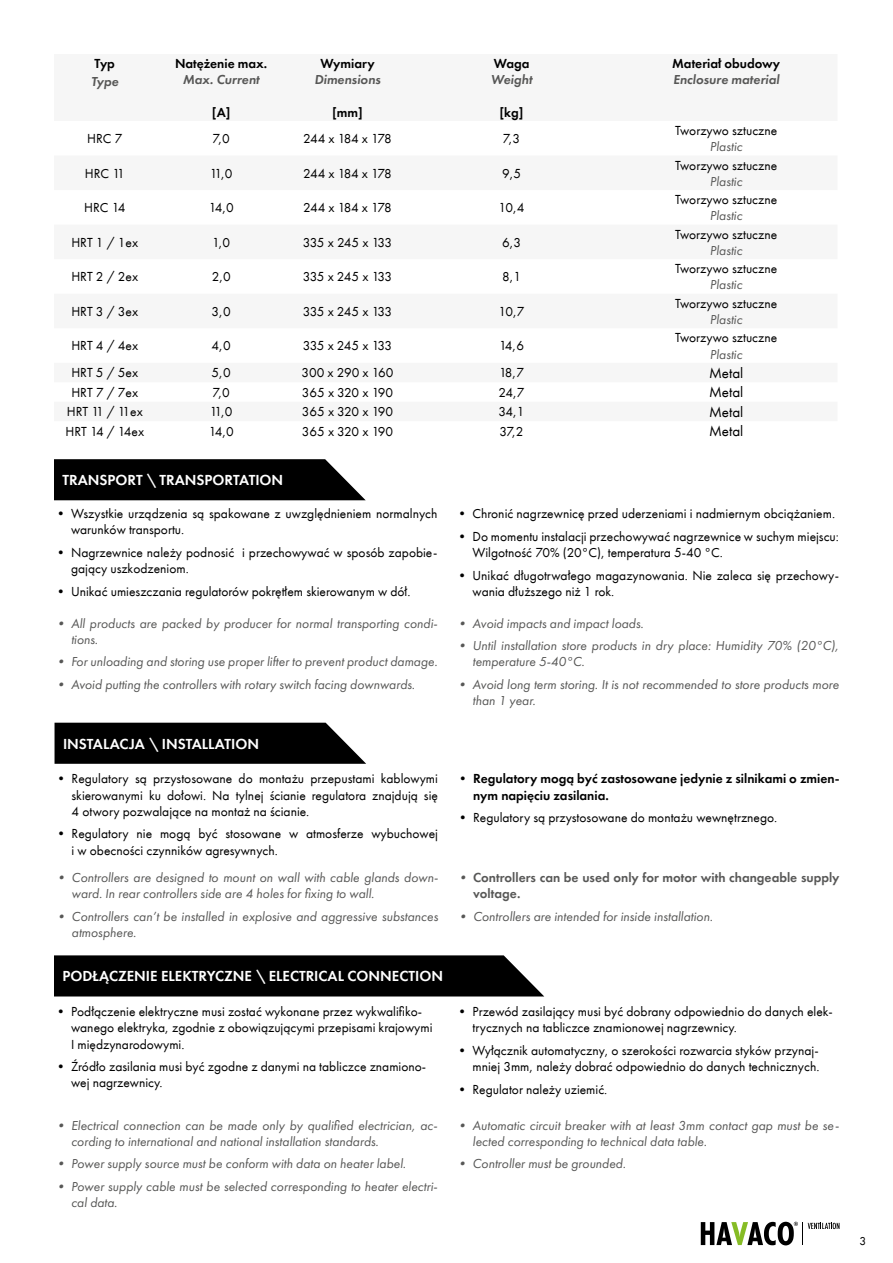
<style>
.page{position:relative;width:893px;height:1263px;background:#fff}
.page>*{position:absolute;margin:0;border:0;box-sizing:border-box;transform-origin:0 0}
.t1{font:15px "Futura PT Demi";color:#fff}
.t2{font:15px "Futura PT Book";color:#000}
.t3{font:13.5px/16.2px "Futura PT Book";color:#000}
.t4{font:italic 13.5px/16.2px "Futura PT Book";color:#575756}
.t5{font:13.5px/16.2px "Futura PT Demi";color:#000}
.t6{font:13.5px/16.2px "Futura PT Demi";color:#575756}
.t7{font:italic 13.5px "Futura PT Demi";color:#575756}
.t8{font:13.5px "Futura PT Book";letter-spacing:-.05em;color:#000}
.t9{font:13.5px "Futura PT Book";letter-spacing:-.055em;color:#000}
.t10{font:12px "Futura PT Book";color:#000}
.s1{font-family:"Futura PT Book"}
.s2{font-family:"Futura PT Book";font-style:italic}
</style>
<div class="page">
<svg style="left:54px;top:459px;width:312px;height:41px;background:#111"></svg>
<svg style="left:55px;top:723px;width:311px;height:41px;background:#101010"></svg>
<div style="left:54px;top:955px;width:490px;height:41px;background:#000"></div>
<svg style="left:701px;top:1222px;width:138px;height:23px"></svg>
<p class="t5" style="left:95px;top:55px;width:22px">Typ</p>
<p class="t7" style="left:91px;top:73px;width:29px">Type</p>
<p class="t5" style="left:175px;top:55px;width:94px">Natężenie max.</p>
<p class="t7" style="left:183px;top:71px;width:78px">Max. Current</p>
<p class="t5" style="left:212px;top:104px;width:20px">[A]</p>
<p class="t5" style="left:320px;top:55px;width:56px">Wymiary</p>
<p class="t7" style="left:314px;top:71px;width:68px">Dimensions</p>
<p class="t5" style="left:332px;top:104px;width:32px">[mm]</p>
<p class="t5" style="left:494px;top:55px;width:37px">Waga</p>
<p class="t7" style="left:491px;top:71px;width:43px">Weight</p>
<p class="t5" style="left:499px;top:104px;width:26px">[kg]</p>
<p class="t3" style="left:87px;top:130px;width:37px">HRC 7</p>
<p class="t3" style="left:213px;top:130px;width:19px">7,0</p>
<p class="t9" style="left:303px;top:131px;width:90px">244 x 184 x 178</p>
<p class="t3" style="left:503px;top:130px;width:19px">7,3</p>
<p class="t3" style="left:85px;top:165px;width:41px">HRC 11</p>
<p class="t3" style="left:210px;top:165px;width:24px">11,0</p>
<p class="t9" style="left:303px;top:165px;width:90px">244 x 184 x 178</p>
<p class="t3" style="left:502px;top:165px;width:21px">9,5</p>
<p class="t3" style="left:84px;top:200px;width:43px">HRC 14</p>
<p class="t3" style="left:209px;top:200px;width:27px">14,0</p>
<p class="t9" style="left:303px;top:200px;width:90px">244 x 184 x 178</p>
<p class="t3" style="left:499px;top:200px;width:27px">10,4</p>
<p class="t3" style="left:71px;top:234px;width:68px">HRT 1 / 1ex</p>
<p class="t3" style="left:212px;top:234px;width:20px">1,0</p>
<p class="t8" style="left:303px;top:234px;width:91px">335 x 245 x 133</p>
<p class="t3" style="left:502px;top:234px;width:21px">6,3</p>
<p class="t3" style="left:71px;top:269px;width:68px">HRT 2 / 2ex</p>
<p class="t3" style="left:212px;top:269px;width:21px">2,0</p>
<p class="t8" style="left:303px;top:269px;width:91px">335 x 245 x 133</p>
<p class="t3" style="left:502px;top:269px;width:21px">8,1</p>
<p class="t3" style="left:71px;top:303px;width:68px">HRT 3 / 3ex</p>
<p class="t3" style="left:212px;top:303px;width:21px">3,0</p>
<p class="t8" style="left:303px;top:303px;width:91px">335 x 245 x 133</p>
<p class="t3" style="left:499px;top:303px;width:27px">10,7</p>
<p class="t3" style="left:71px;top:338px;width:68px">HRT 4 / 4ex</p>
<p class="t3" style="left:212px;top:338px;width:21px">4,0</p>
<p class="t8" style="left:303px;top:338px;width:91px">335 x 245 x 133</p>
<p class="t3" style="left:499px;top:338px;width:27px">14,6</p>
<p class="t5" style="left:672px;top:55px;width:109px">Materiał obudowy</p>
<p class="t7" style="left:673px;top:71px;width:108px">Enclosure material</p>
<p class="t3" style="left:675px;top:122px;width:104px">Tworzywo sztuczne</p>
<p class="t4" style="left:710px;top:139px;width:34px">Plastic</p>
<p class="t3" style="left:675px;top:157px;width:104px">Tworzywo sztuczne</p>
<p class="t4" style="left:710px;top:173px;width:34px">Plastic</p>
<p class="t3" style="left:675px;top:191px;width:104px">Tworzywo sztuczne</p>
<p class="t4" style="left:710px;top:208px;width:34px">Plastic</p>
<p class="t3" style="left:675px;top:226px;width:104px">Tworzywo sztuczne</p>
<p class="t4" style="left:710px;top:242px;width:34px">Plastic</p>
<p class="t3" style="left:675px;top:261px;width:104px">Tworzywo sztuczne</p>
<p class="t4" style="left:710px;top:277px;width:34px">Plastic</p>
<p class="t3" style="left:675px;top:295px;width:104px">Tworzywo sztuczne</p>
<p class="t4" style="left:710px;top:311px;width:34px">Plastic</p>
<p class="t3" style="left:675px;top:330px;width:104px">Tworzywo sztuczne</p>
<p class="t4" style="left:710px;top:346px;width:34px">Plastic</p>
<p class="t3" style="left:71px;top:365px;width:68px">HRT 5 / 5ex</p>
<p class="t3" style="left:212px;top:365px;width:21px">5,0</p>
<p class="t3" style="left:301px;top:365px;width:94px">300 x 290 x 160</p>
<p class="t3" style="left:499px;top:365px;width:27px">18,7</p>
<p class="t2" style="left:709px;top:364px;width:36px">Metal</p>
<p class="t3" style="left:71px;top:384px;width:68px">HRT 7 / 7ex</p>
<p class="t3" style="left:213px;top:384px;width:19px">7,0</p>
<p class="t3" style="left:302px;top:384px;width:93px">365 x 320 x 190</p>
<p class="t3" style="left:498px;top:384px;width:28px">24,7</p>
<p class="t2" style="left:709px;top:383px;width:36px">Metal</p>
<p class="t3" style="left:67px;top:404px;width:78px">HRT 11 / 11ex</p>
<p class="t3" style="left:210px;top:404px;width:24px">11,0</p>
<p class="t3" style="left:302px;top:404px;width:93px">365 x 320 x 190</p>
<p class="t3" style="left:498px;top:404px;width:28px">34,1</p>
<p class="t2" style="left:709px;top:403px;width:36px">Metal</p>
<p class="t3" style="left:65px;top:423px;width:80px">HRT 14 / 14ex</p>
<p class="t3" style="left:209px;top:423px;width:27px">14,0</p>
<p class="t3" style="left:302px;top:423px;width:93px">365 x 320 x 190</p>
<p class="t3" style="left:499px;top:423px;width:26px">37,2</p>
<p class="t2" style="left:709px;top:422px;width:36px">Metal</p>
<p class="t1" style="left:63px;top:471px;width:222px">TRANSPORT \ TRANSPORTATION</p>
<p class="t3" style="left:71px;top:505px;width:368px;text-indent:-17px">• Wszystkie urządzenia są spakowane z uwzględnieniem normalnych warunków transportu.</p>
<p class="t3" style="left:71px;top:544px;width:368px;text-indent:-17px">• Nagrzewnice należy podnosić i przechowywać w sposób zapobie&shy;gający uszkodzeniom.</p>
<p class="t3" style="left:54px;top:583px;width:358px">• Unikać umieszczania regulatorów pokrętłem skierowanym w dół.</p>
<p class="t4" style="left:71px;top:615px;width:368px;text-indent:-17px">• All products are packed by producer for normal transporting condi&shy;tions.</p>
<p class="t4" style="left:54px;top:654px;width:385px">• For unloading and storing use proper lifter to prevent product damage.</p>
<p class="t4" style="left:54px;top:676px;width:363px">• Avoid putting the controllers with rotary switch facing downwards.</p>
<p class="t1" style="left:63px;top:734px;width:197px">INSTALACJA \ INSTALLATION</p>
<p class="t3" style="left:72px;top:771px;width:368px;text-align:justify;text-indent:-17px">• Regulatory są przystosowane do montażu przepustami kablowymi skierowanymi ku dołowi. Na tylnej ścianie regulatora znajdują się 4 otwory pozwalające na montaż na ścianie.</p>
<p class="t3" style="left:72px;top:826px;width:368px;text-indent:-17px">• Regulatory nie mogą być stosowane w atmosferze wybuchowej i w obecności czynników agresywnych.</p>
<p class="t4" style="left:72px;top:869px;width:368px;text-indent:-17px">• Controllers are designed to mount on wall with cable glands down&shy;ward. In rear controllers side are 4 holes for fixing to wall.</p>
<p class="t4" style="left:72px;top:908px;width:368px;text-indent:-17px">• Controllers can’t be installed in explosive and aggressive substances atmosphere.</p>
<p class="t1" style="left:63px;top:967px;width:382px">PODŁĄCZENIE ELEKTRYCZNE \ ELECTRICAL CONNECTION</p>
<p class="t3" style="left:71px;top:1003px;width:363px;text-indent:-17px">• Podłączenie elektryczne musi zostać wykonane przez wykwalifiko&shy;wanego elektryka, zgodnie z obowiązującymi przepisami krajowymi<br>I międzynarodowymi.</p>
<p class="t3" style="left:71px;top:1058px;width:357px;text-indent:-17px">• Źródło zasilania musi być zgodne z danymi na tabliczce znamiono&shy;wej nagrzewnicy.</p>
<p class="t4" style="left:71px;top:1117px;width:368px;text-indent:-17px">• Electrical connection can be made only by qualified electrician, ac&shy;cording to international and national installation standards.</p>
<p class="t4" style="left:54px;top:1156px;width:353px">• Power supply source must be conform with data on heater label.</p>
<p class="t4" style="left:71px;top:1178px;width:368px;text-indent:-17px">• Power supply cable must be selected corresponding to heater electri&shy;cal data.</p>
<p class="t3" style="left:455px;top:505px;width:381px">• Chronić nagrzewnicę przed uderzeniami i nadmiernym obciążaniem.</p>
<p class="t3" style="left:472px;top:528px;width:368px;text-indent:-17px">• Do momentu instalacji przechowywać nagrzewnice w suchym miejscu:<br>Wilgotność 70% (20°C), temperatura 5-40 °C.</p>
<p class="t3" style="left:472px;top:567px;width:368px;text-indent:-17px">• Unikać długotrwałego magazynowania. Nie zaleca się przechowy&shy;wania dłuższego niż 1 rok.</p>
<p class="t4" style="left:455px;top:615px;width:190px">• Avoid impacts and impact loads.</p>
<p class="t4" style="left:472px;top:637px;width:368px;text-indent:-17px">• Until installation store products in dry place: Humidity 70% (20°C), temperature 5-40°C.</p>
<p class="t4" style="left:472px;top:676px;width:368px;text-indent:-17px">• Avoid long term storing. It is not recommended to store products more than 1 year.</p>
<p class="t5" style="left:473px;top:771px;width:368px;text-indent:-17px"><span class="s1">•</span> Regulatory mogą być zastosowane jedynie z silnikami o zmien&shy;nym napięciu zasilania.</p>
<p class="t3" style="left:456px;top:809px;width:323px">• Regulatory są przystosowane do montażu wewnętrznego.</p>
<p class="t6" style="left:473px;top:869px;width:368px;text-indent:-17px"><span class="s2">•</span> Controllers can be used only for motor with changeable supply voltage.</p>
<p class="t4" style="left:456px;top:908px;width:258px">• Controllers are intended for inside installation.</p>
<p class="t3" style="left:472px;top:1003px;width:362px;text-indent:-17px">• Przewód zasilający musi być dobrany odpowiednio do danych elek&shy;trycznych na tabliczce znamionowej nagrzewnicy.</p>
<p class="t3" style="left:455px;top:1042px;width:365px;text-align:right">• Wyłącznik automatyczny, o szerokości rozwarcia styków przynaj&shy;mniej 3mm, należy dobrać odpowiednio do danych technicznych.</p>
<p class="t3" style="left:455px;top:1081px;width:153px">• Regulator należy uziemić.</p>
<p class="t4" style="left:472px;top:1117px;width:368px;text-indent:-17px">• Automatic circuit breaker with at least 3mm contact gap must be se&shy;lected corresponding to technical data table.</p>
<p class="t4" style="left:455px;top:1156px;width:172px">• Controller must be grounded.</p>
<p class="t10" style="left:859px;top:1234px;width:8px">3</p>
</div>
